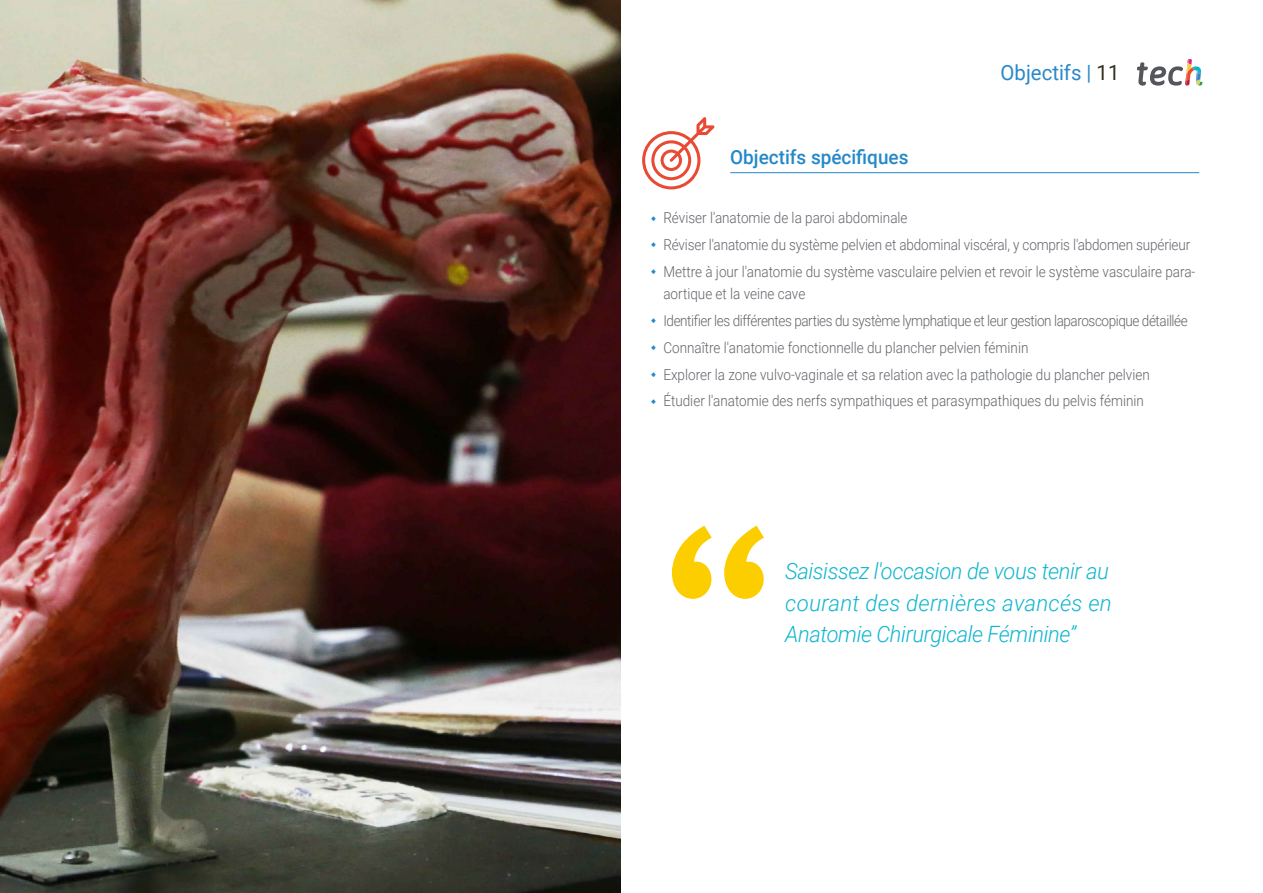
<style>
.page{position:relative;width:1263px;height:893px;background:#fff}
.page>*{position:absolute;margin:0;border:0;box-sizing:border-box;transform-origin:0 0}
.t1{font:italic 300 22.5px/31.5px "Roboto";letter-spacing:-.02em;color:#0fb6cf}
.t2{font:21px "Roboto";color:#2988c9}
.t3{font:500 19.5px "Roboto";color:#2488c9}
.t4{font:300 15px/26.7px "Roboto";color:#61646a;scale:.9 1}
.s1{color:#312e20}
</style>
<div class="page">
<img style="left:0;top:0;width:621px;height:893px">
<hr style="left:730px;top:172px;width:469px;height:1px;background:#2488c9">
<svg style="left:642px;top:117px;width:72px;height:72px"></svg>
<svg style="left:672px;top:526px;width:92px;height:73px"></svg>
<svg style="left:1137px;top:59px;width:65px;height:27px"></svg>
<h3 class="t3" style="left:730px;top:144px;width:180px">Objectifs spécifiques</h3>
<h2 class="t2" style="left:1000px;top:57px;width:120px">Objectifs | <span class="s1">11</span></h2>
<p class="t4" style="left:663px;top:204px;width:593px">Réviser l'anatomie de la paroi abdominale<br>Réviser l'anatomie du système pelvien et abdominal viscéral, y compris l'abdomen supérieur<br>Mettre à jour l'anatomie du système vasculaire pelvien et revoir le système vasculaire para-</p>
<p class="t4" style="left:663px;top:280px;width:584px">aortique et la veine cave<br>Identifier les différentes parties du système lymphatique et leur gestion laparoscopique détaillée Connaître l'anatomie fonctionnelle du plancher pelvien féminin<br>Explorer la zone vulvo-vaginale et sa relation avec la pathologie du plancher pelvien Étudier l'anatomie des nerfs sympathiques et parasympathiques du pelvis féminin</p>
<h1 class="t1" style="left:785px;top:554px;width:328px">Saisissez l'occasion de vous tenir au courant des dernières avancés en<br>Anatomie Chirurgicale Féminine”</h1>
</div>
